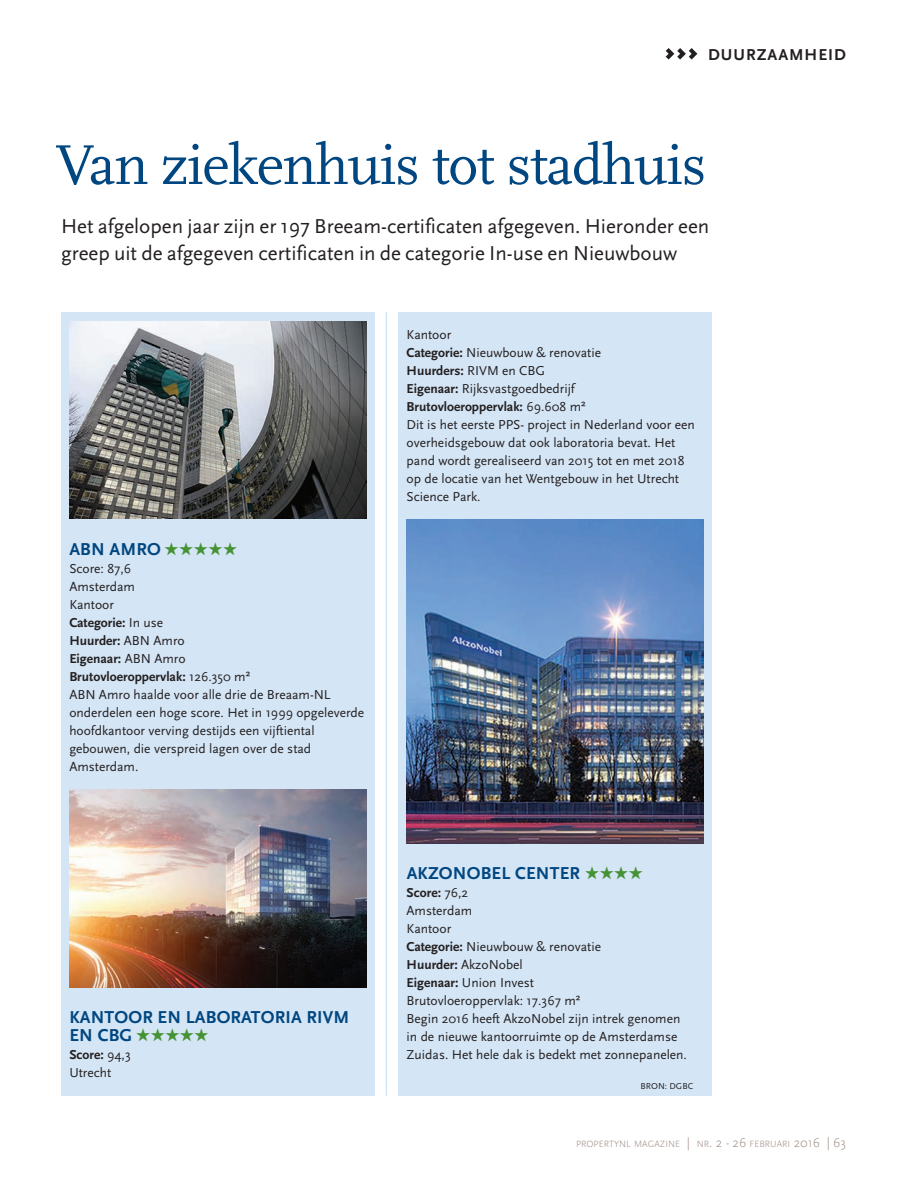
<style>
.page{position:relative;width:909px;height:1185px;background:#fff}
.page>*{position:absolute;margin:0;border:0;box-sizing:border-box;transform-origin:0 0}
.t1{font:58.5px "Scala Pro";letter-spacing:-.02em;color:#004680}
.t2{font:21px/27px "Scala Sans Pro";color:#231f20}
.t3{font:700 18px/18px "Scala Sans Pro";letter-spacing:.01em;color:#004680}
.t4{font:700 16.5px "Scala Sans Pro";letter-spacing:.06em;color:#231f20}
.t5{font:13.5px/18px "Scala Sans Pro";color:#231f20}
.t6{font:300 9.45px "Scala Sans Pro";color:#9d8d85}
.t7{font:9px "Scala Sans Pro";letter-spacing:.01em;color:#231f20}
.s1{color:#459235}
.s2{font-weight:700}
.s3{font-size:13.5px}
</style>
<div class="page">
<svg style="left:665px;top:48px;width:32px;height:12px"></svg>
<div style="left:61px;top:312px;width:313px;height:783px;background:#d4e5f5"></div>
<img style="left:69px;top:321px;width:297px;height:197px">
<img style="left:69px;top:789px;width:297px;height:198px">
<div style="left:398px;top:312px;width:313px;height:783px;background:#d4e5f5"></div>
<img style="left:406px;top:519px;width:297px;height:324px">
<hr style="left:385px;top:312px;width:2px;height:783px;background:#d4e5f5">
<p class="t4" style="left:708px;top:44px;width:139px">DUURZAAMHEID</p>
<h1 class="t1" style="left:55px;top:130px;width:652px">Van ziekenhuis tot stadhuis</h1>
<h2 class="t2" style="left:61px;top:213px;width:649px">Het afgelopen jaar zijn er 197 Breeam-certificaten afgegeven. Hieronder een greep uit de afgegeven certificaten in de categorie In-use en Nieuwbouw</h2>
<h3 class="t3" style="left:69px;top:540px;width:169px">ABN AMRO <span class="s1">★★★★★</span></h3>
<p class="t5" style="left:69px;top:560px;width:296px">Score: 87,6<br>Amsterdam<br>Kantoor<br><span class="s2">Categorie:</span> In use<br><span class="s2">Huurder:</span> ABN Amro<br><span class="s2">Eigenaar:</span> ABN Amro<br><span class="s2">Brutovloeroppervlak:</span> 126.350 m²<br>ABN Amro haalde voor alle drie de Breaam-NL onderdelen een hoge score. Het in 1999 opgeleverde hoofdkantoor verving destijds een vijftiental gebouwen, die verspreid lagen over de stad<br>Amsterdam.</p>
<h3 class="t3" style="left:69px;top:1008px;width:281px">KANTOOR EN LABORATORIA RIVM<br>EN CBG <span class="s1">★★★★★</span></h3>
<p class="t5" style="left:69px;top:1046px;width:63px"><span class="s2">Score:</span> 94,3<br>Utrecht</p>
<p class="t5" style="left:406px;top:326px;width:289px">Kantoor<br><span class="s2">Categorie:</span> Nieuwbouw &amp; renovatie<br><span class="s2">Huurders:</span> RIVM en CBG<br><span class="s2">Eigenaar:</span> Rijksvastgoedbedrijf<br><span class="s2">Brutovloeroppervlak:</span> 69.608 m²<br>Dit is het eerste PPS- project in Nederland voor een overheidsgebouw dat ook laboratoria bevat. Het pand wordt gerealiseerd van 2015 tot en met 2018 op de locatie van het Wentgebouw in het Utrecht Science Park.</p>
<h3 class="t3" style="left:406px;top:864px;width:238px">AKZONOBEL CENTER <span class="s1">★★★★</span></h3>
<p class="t5" style="left:406px;top:884px;width:282px"><span class="s2">Score:</span> 76,2<br>Amsterdam<br>Kantoor<br><span class="s2">Categorie:</span> Nieuwbouw &amp; renovatie<br><span class="s2">Huurder:</span> AkzoNobel<br><span class="s2">Eigenaar:</span> Union Invest<br>Brutovloeroppervlak: 17.367 m²<br>Begin 2016 heeft AkzoNobel zijn intrek genomen in de nieuwe kantoorruimte op de Amsterdamse<br>Zuidas. Het hele dak is bedekt met zonnepanelen.</p>
<p class="t7" style="left:640px;top:1080px;width:54px">BRON: DGBC</p>
<p class="t6" style="left:576px;top:1138px;width:271px">PROPERTYNL MAGAZINE <span class="s3">|</span> NR<span class="s3">. 2 - 26</span> FEBRUARI <span class="s3">2016 | 63</span></p>
</div>
